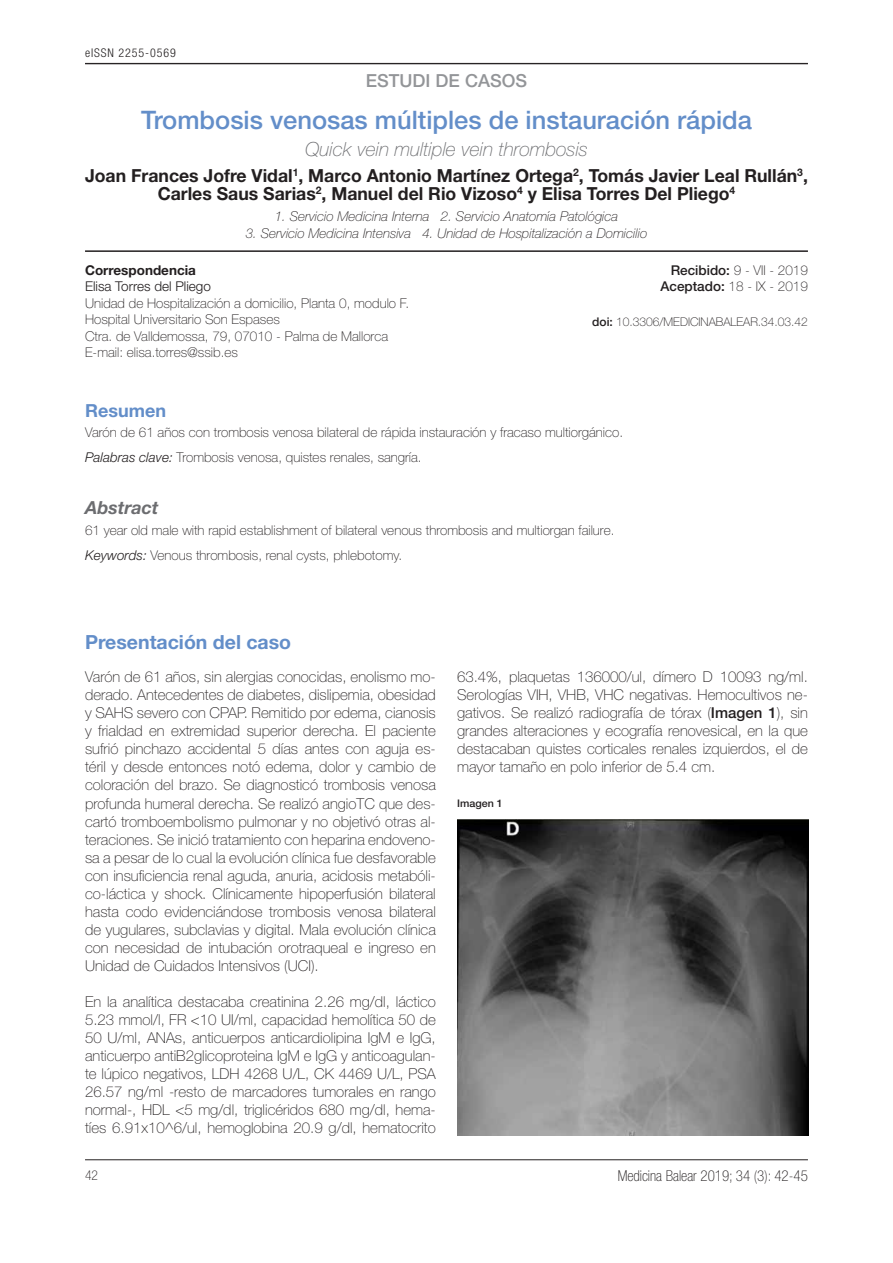
<style>
.page{position:relative;width:893px;height:1263px;background:#fff}
.page>*{position:absolute;margin:0;border:0;box-sizing:border-box;transform-origin:0 0}
.t1{font:500 25.5px "Helvetica Neue LT Std";color:#638ec9}
.t2{font:italic 100 19.5px "Helvetica Neue LT Std";color:#6c6d70}
.t3{font:700 19.5px "Helvetica Neue LT Std";color:#638ec9}
.t4{font:700 18px/18px "Helvetica Neue LT Std";color:#231f20;text-align:center}
.t5{font:500 18px "Helvetica Neue LT Std";color:#939598}
.t6{font:italic 700 18px "Helvetica Neue LT Std";color:#6c6d70}
.t7{font:700 18px "Helvetica Neue LT Std";color:#638ec9}
.t8{font:100 15px/18px "Helvetica Neue LT Std";color:#231f20;text-align:justify}
.t9{font:100 condensed 15px "Helvetica Neue LT Std";color:#231f20}
.t10{font:100 13.5px "Helvetica Neue LT Std";color:#231f20}
.t11{font:italic 100 13.5px "Helvetica Neue LT Std";color:#231f20}
.t12{font:300 13.5px "Helvetica Neue LT Std";color:#231f20}
.t13{font:700 13.5px "Helvetica Neue LT Std";color:#231f20}
.t14{font:100 condensed 13.5px "Helvetica Neue LT Std";color:#231f20}
.t15{font:100 12px "Helvetica Neue LT Std";color:#231f20}
.t16{font:300 condensed 12px "Helvetica Neue LT Std";letter-spacing:.075em;color:#231f20}
.t17{font:500 10.5px "Helvetica Neue LT Std";color:#231f20}
.s1{font-weight:500}
.s2{font-weight:300;font-style:italic}
</style>
<div class="page">
<hr style="left:85px;top:1159px;width:723px;height:1px;background:#231f20">
<hr style="left:85px;top:63px;width:723px;height:1px;background:#231f20">
<hr style="left:85px;top:250px;width:723px;height:2px;background:#231f20">
<img style="left:457px;top:819px;width:351px;height:316px">
<p class="t16" style="left:85px;top:46px;width:92px">eISSN 2255-0569</p>
<p class="t5" style="left:366px;top:70px;width:163px">ESTUDI DE CASOS</p>
<p class="t1" style="left:141px;top:105px;width:612px">Trombosis venosas múltiples de instauración rápida</p>
<p class="t2" style="left:305px;top:138px;width:284px">Quick vein multiple vein thrombosis</p>
<p class="t4" style="left:85px;top:167px;width:724px">Joan Frances Jofre Vidal<sup>1</sup>, Marco Antonio Martínez Ortega<sup>2</sup>, Tomás Javier Leal Rullán<sup>3</sup>,<br>Carles Saus Sarias<sup>2</sup>, Manuel del Rio Vizoso<sup>4</sup> y Elisa Torres Del Pliego<sup>4</sup></p>
<p class="t11" style="left:275px;top:209px;width:345px">1. Servicio Medicina Interna 2. Servicio Anatomía Patológica</p>
<p class="t11" style="left:246px;top:225px;width:403px">3. Servicio Medicina Intensiva 4. Unidad de Hospitalización a Domicilio</p>
<p class="t13" style="left:85px;top:262px;width:112px">Correspondencia</p>
<p class="t12" style="left:85px;top:278px;width:127px">Elisa Torres del Pliego</p>
<p class="t10" style="left:85px;top:295px;width:326px">Unidad de Hospitalización a domicilio, Planta 0, modulo F.</p>
<p class="t10" style="left:85px;top:312px;width:196px">Hospital Universitario Son Espases</p>
<p class="t10" style="left:85px;top:328px;width:305px">Ctra. de Valldemossa, 79, 07010 - Palma de Mallorca</p>
<p class="t10" style="left:85px;top:345px;width:154px">E-mail: elisa.torres@ssib.es</p>
<p class="t10" style="left:671px;top:262px;width:139px"><span class="s1">Recibido:</span> 9 - VII - 2019</p>
<p class="t10" style="left:660px;top:279px;width:149px"><span class="s1">Aceptado:</span> 18 - IX - 2019</p>
<p class="t15" style="left:592px;top:315px;width:217px"><span class="s1">doi:</span> 10.3306/MEDICINABALEAR.34.03.42</p>
<p class="t7" style="left:85px;top:399px;width:82px">Resumen</p>
<p class="t10" style="left:85px;top:425px;width:540px">Varón de 61 años con trombosis venosa bilateral de rápida instauración y fracaso multiorgánico.</p>
<p class="t10" style="left:85px;top:450px;width:338px"><span class="s2">Palabras clave:</span> Trombosis venosa, quistes renales, sangría.</p>
<p class="t6" style="left:85px;top:496px;width:75px">Abstract</p>
<p class="t10" style="left:85px;top:522px;width:531px">61 year old male with rapid establishment of bilateral venous thrombosis and multiorgan failure.</p>
<p class="t10" style="left:85px;top:547px;width:319px"><span class="s2">Keywords:</span> Venous thrombosis, renal cysts, phlebotomy.</p>
<p class="t3" style="left:85px;top:630px;width:208px">Presentación del caso</p>
<p class="t8" style="left:85px;top:668px;width:352px">Varón de 61 años, sin alergias conocidas, enolismo mo&shy;derado. Antecedentes de diabetes, dislipemia, obesidad y SAHS severo con CPAP. Remitido por edema, cianosis y frialdad en extremidad superior derecha. El paciente sufrió pinchazo accidental 5 días antes con aguja es&shy;téril y desde entonces notó edema, dolor y cambio de coloración del brazo. Se diagnosticó trombosis venosa profunda humeral derecha. Se realizó angioTC que des&shy;cartó tromboembolismo pulmonar y no objetivó otras al&shy;teraciones. Se inició tratamiento con heparina endoveno&shy;sa a pesar de lo cual la evolución clínica fue desfavorable con insuficiencia renal aguda, anuria, acidosis metabóli&shy;co-láctica y shock. Clínicamente hipoperfusión bilateral hasta codo evidenciándose trombosis venosa bilateral de yugulares, subclavias y digital. Mala evolución clínica con necesidad de intubación orotraqueal e ingreso en Unidad de Cuidados Intensivos (UCI).</p>
<p class="t8" style="left:85px;top:992px;width:352px">En la analítica destacaba creatinina 2.26 mg/dl, láctico 5.23 mmol/l, FR &lt;10 UI/ml, capacidad hemolítica 50 de 50 U/ml, ANAs, anticuerpos anticardiolipina IgM e IgG, anticuerpo antiB2glicoproteina IgM e IgG y anticoagulan&shy;te lúpico negativos, LDH 4268 U/L, CK 4469 U/L, PSA 26.57 ng/ml -resto de marcadores tumorales en rango normal-, HDL &lt;5 mg/dl, triglicéridos 680 mg/dl, hema&shy;tíes 6.91x10^6/ul, hemoglobina 20.9 g/dl, hematocrito</p>
<p class="t8" style="left:457px;top:668px;width:352px">63.4%, plaquetas 136000/ul, dímero D 10093 ng/ml.<br>Serologías VIH, VHB, VHC negativas. Hemocultivos ne&shy;gativos. Se realizó radiografía de tórax (<span class="s1">Imagen 1</span>), sin grandes alteraciones y ecografía renovesical, en la que destacaban quistes corticales renales izquierdos, el de mayor tamaño en polo inferior de 5.4 cm.</p>
<p class="t17" style="left:457px;top:797px;width:47px">Imagen 1</p>
<p class="t14" style="left:85px;top:1168px;width:14px">42</p>
<p class="t9" style="left:618px;top:1167px;width:192px">Medicina Balear 2019; 34 (3): 42-45</p>
</div>
